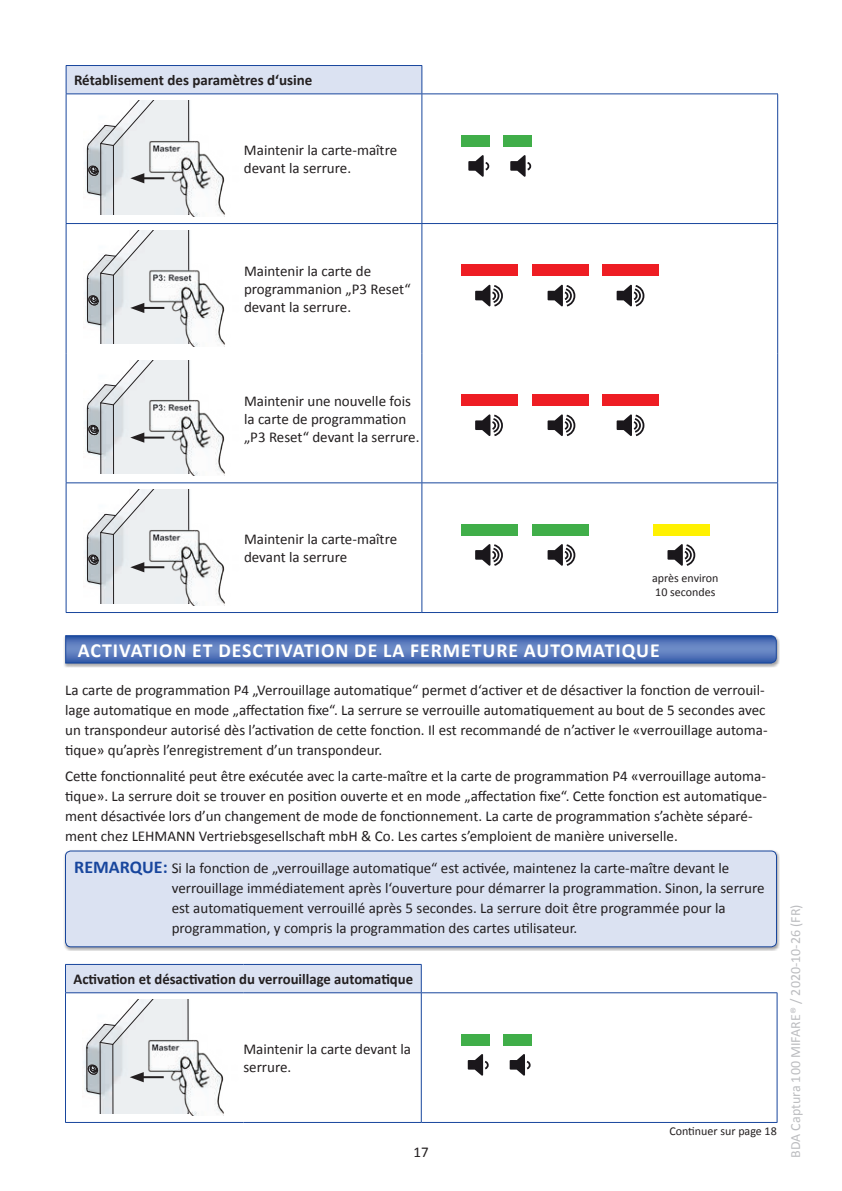
<style>
.page{position:relative;width:842px;height:1191px;background:#fff}
.page>*{position:absolute;margin:0;border:0;box-sizing:border-box;transform-origin:0 0}
.t1{font:700 20px "Calibri";letter-spacing:.05em;color:#fff}
.t2{font:15px/20px "Calibri";color:#231f20}
.t3{font:700 15px "Calibri";color:#231f20}
.t4{font:14px "Calibri";color:#bcbdc0}
.t5{font:12px/14px "Calibri";color:#231f20}
.s1{font-weight:700;font-size:18px;color:#18469d}
</style>
<div class="page">
<svg style="left:67px;top:65px;width:711px;height:547px"></svg>
<svg style="left:423px;top:95px;width:354px;height:517px"></svg>
<hr style="left:66px;top:65px;width:178px;height:1px;background:#18469d">
<svg style="left:66px;top:66px;width:1px;height:28px"></svg>
<hr style="left:244px;top:65px;width:178px;height:1px;background:#18469d">
<svg style="left:422px;top:66px;width:1px;height:28px"></svg>
<hr style="left:66px;top:94px;width:178px;height:1px;background:#18469d">
<hr style="left:66px;top:94px;width:1px;height:129px;background:#18469d">
<hr style="left:244px;top:94px;width:178px;height:1px;background:#18469d">
<hr style="left:422px;top:94px;width:356px;height:1px;background:#18469d">
<hr style="left:422px;top:94px;width:1px;height:129px;background:#18469d">
<hr style="left:777px;top:94px;width:1px;height:129px;background:#18469d">
<hr style="left:66px;top:223px;width:178px;height:1px;background:#18469d">
<hr style="left:66px;top:224px;width:1px;height:129px;background:#18469d">
<hr style="left:244px;top:223px;width:178px;height:1px;background:#18469d">
<hr style="left:422px;top:223px;width:356px;height:1px;background:#18469d">
<hr style="left:422px;top:224px;width:1px;height:129px;background:#18469d">
<hr style="left:777px;top:224px;width:1px;height:129px;background:#18469d">
<hr style="left:66px;top:353px;width:1px;height:129px;background:#18469d">
<hr style="left:422px;top:353px;width:1px;height:129px;background:#18469d">
<hr style="left:777px;top:353px;width:1px;height:129px;background:#18469d">
<hr style="left:66px;top:482px;width:178px;height:1px;background:#18469d">
<hr style="left:66px;top:483px;width:1px;height:129px;background:#18469d">
<hr style="left:244px;top:482px;width:178px;height:1px;background:#18469d">
<hr style="left:422px;top:482px;width:356px;height:1px;background:#18469d">
<hr style="left:422px;top:483px;width:1px;height:129px;background:#18469d">
<hr style="left:777px;top:483px;width:1px;height:129px;background:#18469d">
<hr style="left:66px;top:612px;width:178px;height:1px;background:#18469d">
<hr style="left:244px;top:612px;width:178px;height:1px;background:#18469d">
<hr style="left:422px;top:612px;width:356px;height:1px;background:#18469d">
<img style="left:83px;top:101px;width:134px;height:113px">
<img style="left:132px;top:120px;width:117px;height:96px">
<svg style="left:87px;top:101px;width:102px;height:113px"></svg>
<div style="left:462px;top:135px;width:28px;height:11px;background:#40ae49"></div>
<div style="left:503px;top:135px;width:29px;height:11px;background:#40ae49"></div>
<svg style="left:468px;top:155px;width:21px;height:22px"></svg>
<svg style="left:510px;top:155px;width:21px;height:22px"></svg>
<img style="left:83px;top:230px;width:134px;height:114px">
<img style="left:132px;top:250px;width:117px;height:96px">
<svg style="left:87px;top:230px;width:102px;height:114px"></svg>
<div style="left:462px;top:265px;width:56px;height:11px;background:#ee1d23"></div>
<div style="left:532px;top:265px;width:56px;height:11px;background:#ee1d23"></div>
<div style="left:602px;top:265px;width:57px;height:11px;background:#ee1d23"></div>
<svg style="left:475px;top:285px;width:28px;height:22px"></svg>
<svg style="left:548px;top:285px;width:27px;height:22px"></svg>
<svg style="left:617px;top:285px;width:27px;height:22px"></svg>
<img style="left:83px;top:360px;width:134px;height:113px">
<img style="left:132px;top:379px;width:117px;height:97px">
<svg style="left:87px;top:360px;width:102px;height:113px"></svg>
<div style="left:462px;top:394px;width:56px;height:12px;background:#ee1d23"></div>
<div style="left:532px;top:394px;width:56px;height:12px;background:#ee1d23"></div>
<div style="left:602px;top:394px;width:57px;height:12px;background:#ee1d23"></div>
<svg style="left:475px;top:414px;width:28px;height:22px"></svg>
<svg style="left:548px;top:414px;width:27px;height:22px"></svg>
<svg style="left:617px;top:414px;width:27px;height:22px"></svg>
<img style="left:83px;top:490px;width:134px;height:113px">
<img style="left:132px;top:509px;width:117px;height:96px">
<svg style="left:87px;top:490px;width:102px;height:113px"></svg>
<div style="left:462px;top:524px;width:56px;height:11px;background:#40ae49"></div>
<div style="left:532px;top:524px;width:56px;height:11px;background:#40ae49"></div>
<div style="left:653px;top:524px;width:57px;height:11px;background:#fff101"></div>
<svg style="left:475px;top:544px;width:28px;height:22px"></svg>
<svg style="left:548px;top:544px;width:27px;height:22px"></svg>
<svg style="left:667px;top:544px;width:28px;height:22px"></svg>
<div style="left:63px;top:634px;width:717px;height:34px;background:#231f20;opacity:.4"></div>
<svg style="left:65px;top:634px;width:712px;height:30px;background:#5677b9"></svg>
<svg style="left:66px;top:965px;width:355px;height:157px"></svg>
<hr style="left:65px;top:964px;width:178px;height:1px;background:#18469d">
<svg style="left:65px;top:964px;width:1px;height:28px"></svg>
<hr style="left:243px;top:964px;width:179px;height:1px;background:#18469d">
<svg style="left:421px;top:964px;width:1px;height:28px"></svg>
<hr style="left:65px;top:992px;width:178px;height:1px;background:#18469d">
<hr style="left:65px;top:993px;width:1px;height:129px;background:#18469d">
<hr style="left:243px;top:992px;width:178px;height:1px;background:#18469d">
<hr style="left:421px;top:992px;width:356px;height:1px;background:#18469d">
<hr style="left:421px;top:993px;width:1px;height:129px;background:#18469d">
<hr style="left:777px;top:993px;width:1px;height:129px;background:#18469d">
<hr style="left:65px;top:1122px;width:178px;height:1px;background:#18469d">
<hr style="left:243px;top:1122px;width:178px;height:1px;background:#18469d">
<hr style="left:421px;top:1122px;width:356px;height:1px;background:#18469d">
<img style="left:83px;top:999px;width:134px;height:114px">
<hr style="left:86px;top:1048px;width:1px;height:40px;background:#231f20">
<img style="left:132px;top:1019px;width:116px;height:96px">
<svg style="left:87px;top:999px;width:101px;height:114px"></svg>
<div style="left:461px;top:1034px;width:28px;height:11px;background:#40ae49"></div>
<div style="left:503px;top:1034px;width:28px;height:11px;background:#40ae49"></div>
<svg style="left:468px;top:1054px;width:21px;height:21px"></svg>
<svg style="left:510px;top:1054px;width:21px;height:21px"></svg>
<div style="left:63px;top:849px;width:717px;height:102px;background:#231f20;opacity:.4"></div>
<div style="left:65px;top:851px;width:711px;height:95px;background:#dbe2f2;border-radius:5px"></div>
<div style="left:65px;top:850px;width:712px;height:97px;border:1px solid #18469d;border-radius:5px"></div>
<p class="t3" style="left:74px;top:70px;width:240px">Rétablisement des paramètres d‘usine</p>
<p class="t2" style="left:244px;top:141px;width:155px;line-height:18px">Maintenir la carte-maître devant la serrure.</p>
<p class="t2" style="left:244px;top:261px;width:168px;line-height:18px">Maintenir la carte de programmanion „P3 Reset“ devant la serrure.</p>
<p class="t2" style="left:244px;top:391px;width:177px;line-height:18px">Maintenir une nouvelle fois la carte de programmation „P3 Reset“ devant la serrure.</p>
<p class="t2" style="left:244px;top:529px;width:155px;line-height:18px">Maintenir la carte-maître devant la serrure</p>
<p class="t5" style="left:652px;top:570px;width:68px">après environ<br>10 secondes</p>
<h1 class="t1" style="left:78px;top:638px;width:583px">ACTIVATION ET DESCTIVATION DE LA FERMETURE AUTOMATIQUE</h1>
<p class="t2" style="left:65px;top:679px;width:704px">La carte de programmation P4 „Verrouillage automatique“ permet d‘activer et de désactiver la fonction de verrouil&shy;lage automatique en mode „affectation fixe“. La serrure se verrouille automatiquement au bout de 5 secondes avec un transpondeur autorisé dès l’activation de cette fonction. Il est recommandé de n’activer le «verrouillage automa&shy;tique» qu’après l’enregistrement d’un transpondeur.</p>
<p class="t2" style="left:65px;top:765px;width:703px">Cette fonctionnalité peut être exécutée avec la carte-maître et la carte de programmation P4 «verrouillage automa&shy;tique». La serrure doit se trouver en position ouverte et en mode „affectation fixe“. Cette fonction est automatique&shy;ment désactivée lors d’un changement de mode de fonctionnement. La carte de programmation s’achète séparé&shy;ment chez LEHMANN Vertriebsgesellschaft mbH &amp; Co. Les cartes s’emploient de manière universelle.</p>
<p class="t2" style="left:172px;top:857px;width:594px;text-indent:-97px"><span class="s1">REMARQUE:</span> Si la fonction de „verrouillage automatique“ est activée, maintenez la carte-maître devant le verrouillage immédiatement après l‘ouverture pour démarrer la programmation. Sinon, la serrure est automatiquement verrouillé après 5 secondes. La serrure doit être programmée pour la programmation, y compris la programmation des cartes utilisateur.</p>
<p class="t3" style="left:73px;top:969px;width:341px">Activation et désactivation du verrouillage automatique</p>
<p class="t2" style="left:243px;top:1039px;width:169px;line-height:18px">Maintenir la carte devant la serrure.</p>
<p class="t2" style="left:413px;top:1141px;width:17px">17</p>
<p class="t5" style="left:669px;top:1123px;width:109px">Continuer sur page 18</p>
<p class="t4" style="left:787px;top:1157px;width:255px;rotate:-90deg">BDA Captura 100 MIFARE® / 2020-10-26 (FR)</p>
</div>
